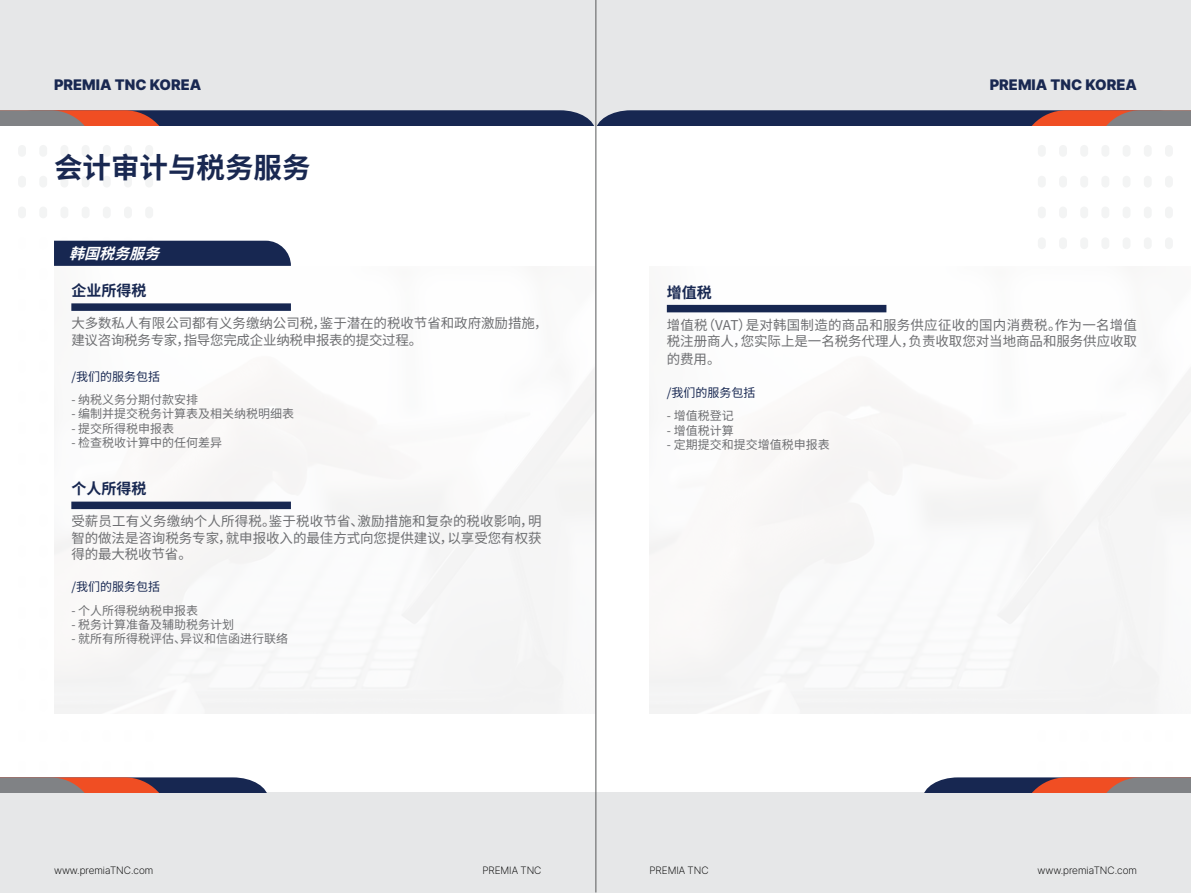
<style>
.page{position:relative;width:1191px;height:893px;background:#fff}
.page>*{position:absolute;margin:0;border:0;box-sizing:border-box;transform-origin:0 0}
.t1{font:700 28.5px "Source Han Sans CN";color:#192851}
.t2{font:900 15px "Pretendard";color:#192851}
.t3{font:700 15px "Source Han Sans CN";color:#172751}
.t4{font:italic 700 15px "Source Han Sans CN";color:#fff}
.t5{font:13.5px/16.2px "Source Han Sans CN";letter-spacing:-.005em;color:#6d6e71}
.t6{font:12px "Source Han Sans CN";color:#6d6e71}
.t7{font:12px "Source Han Sans CN";color:#172751}
.t8{font:200 10.5px "Pretendard";color:#000}
</style>
<div class="page">
<div style="left:0;top:0;width:1191px;height:125px;background:#e6e7e8"></div>
<div style="left:0;top:792px;width:1191px;height:101px;background:#e6e7e8"></div>
<div style="left:18px;top:145px;width:8px;height:12px;background:#f3f4f4;border-radius:4px"></div>
<div style="left:60px;top:145px;width:8px;height:12px;background:#f3f4f4;border-radius:4px"></div>
<div style="left:39px;top:145px;width:8px;height:12px;background:#f3f4f4;border-radius:4px"></div>
<div style="left:82px;top:145px;width:8px;height:12px;background:#f3f4f4;border-radius:4px"></div>
<div style="left:103px;top:145px;width:8px;height:12px;background:#f3f4f4;border-radius:4px"></div>
<div style="left:124px;top:145px;width:8px;height:12px;background:#f3f4f4;border-radius:4px"></div>
<div style="left:145px;top:145px;width:8px;height:12px;background:#f3f4f4;border-radius:4px"></div>
<div style="left:18px;top:176px;width:8px;height:12px;background:#f3f4f4;border-radius:4px"></div>
<div style="left:60px;top:176px;width:8px;height:12px;background:#f3f4f4;border-radius:4px"></div>
<div style="left:39px;top:176px;width:8px;height:12px;background:#f3f4f4;border-radius:4px"></div>
<div style="left:82px;top:176px;width:8px;height:12px;background:#f3f4f4;border-radius:4px"></div>
<div style="left:103px;top:176px;width:8px;height:12px;background:#f3f4f4;border-radius:4px"></div>
<div style="left:124px;top:176px;width:8px;height:12px;background:#f3f4f4;border-radius:4px"></div>
<div style="left:145px;top:176px;width:8px;height:12px;background:#f3f4f4;border-radius:4px"></div>
<div style="left:18px;top:207px;width:8px;height:11px;background:#f3f4f4;border-radius:4px"></div>
<div style="left:60px;top:207px;width:8px;height:11px;background:#f3f4f4;border-radius:4px"></div>
<div style="left:39px;top:207px;width:8px;height:11px;background:#f3f4f4;border-radius:4px"></div>
<div style="left:82px;top:207px;width:8px;height:11px;background:#f3f4f4;border-radius:4px"></div>
<div style="left:103px;top:207px;width:8px;height:11px;background:#f3f4f4;border-radius:4px"></div>
<div style="left:124px;top:207px;width:8px;height:11px;background:#f3f4f4;border-radius:4px"></div>
<div style="left:145px;top:207px;width:8px;height:11px;background:#f3f4f4;border-radius:4px"></div>
<div style="left:1037px;top:145px;width:8px;height:12px;background:#f3f4f4;border-radius:4px"></div>
<div style="left:1080px;top:145px;width:8px;height:12px;background:#f3f4f4;border-radius:4px"></div>
<div style="left:1059px;top:145px;width:8px;height:12px;background:#f3f4f4;border-radius:4px"></div>
<div style="left:1101px;top:145px;width:8px;height:12px;background:#f3f4f4;border-radius:4px"></div>
<div style="left:1122px;top:145px;width:8px;height:12px;background:#f3f4f4;border-radius:4px"></div>
<div style="left:1143px;top:145px;width:8px;height:12px;background:#f3f4f4;border-radius:4px"></div>
<div style="left:1165px;top:145px;width:7px;height:12px;background:#f3f4f4;border-radius:4px"></div>
<div style="left:1037px;top:237px;width:8px;height:12px;background:#f3f4f4;border-radius:4px"></div>
<div style="left:1080px;top:237px;width:8px;height:12px;background:#f3f4f4;border-radius:4px"></div>
<div style="left:1059px;top:237px;width:8px;height:12px;background:#f3f4f4;border-radius:4px"></div>
<div style="left:1101px;top:237px;width:8px;height:12px;background:#f3f4f4;border-radius:4px"></div>
<div style="left:1122px;top:237px;width:8px;height:12px;background:#f3f4f4;border-radius:4px"></div>
<div style="left:1143px;top:237px;width:8px;height:12px;background:#f3f4f4;border-radius:4px"></div>
<div style="left:1165px;top:237px;width:7px;height:12px;background:#f3f4f4;border-radius:4px"></div>
<div style="left:1037px;top:176px;width:8px;height:12px;background:#f3f4f4;border-radius:4px"></div>
<div style="left:1080px;top:176px;width:8px;height:12px;background:#f3f4f4;border-radius:4px"></div>
<div style="left:1059px;top:176px;width:8px;height:12px;background:#f3f4f4;border-radius:4px"></div>
<div style="left:1101px;top:176px;width:8px;height:12px;background:#f3f4f4;border-radius:4px"></div>
<div style="left:1122px;top:176px;width:8px;height:12px;background:#f3f4f4;border-radius:4px"></div>
<div style="left:1143px;top:176px;width:8px;height:12px;background:#f3f4f4;border-radius:4px"></div>
<div style="left:1165px;top:176px;width:7px;height:12px;background:#f3f4f4;border-radius:4px"></div>
<div style="left:1037px;top:207px;width:8px;height:11px;background:#f3f4f4;border-radius:4px"></div>
<div style="left:1080px;top:207px;width:8px;height:11px;background:#f3f4f4;border-radius:4px"></div>
<div style="left:1059px;top:207px;width:8px;height:11px;background:#f3f4f4;border-radius:4px"></div>
<div style="left:1101px;top:207px;width:8px;height:11px;background:#f3f4f4;border-radius:4px"></div>
<div style="left:1122px;top:207px;width:8px;height:11px;background:#f3f4f4;border-radius:4px"></div>
<div style="left:1143px;top:207px;width:8px;height:11px;background:#f3f4f4;border-radius:4px"></div>
<div style="left:1165px;top:207px;width:7px;height:11px;background:#f3f4f4;border-radius:4px"></div>
<svg style="left:0;top:110px;width:1191px;height:15px;background:#453d56"></svg>
<svg style="left:924px;top:777px;width:267px;height:15px;background:#7b555b"></svg>
<svg style="left:0;top:777px;width:267px;height:15px;background:#7b555b"></svg>
<div style="left:54px;top:241px;width:237px;height:25px;background:#172751"></div>
<div style="left:71px;top:303px;width:220px;height:8px;background:#172751"></div>
<div style="left:71px;top:502px;width:220px;height:7px;background:#172751"></div>
<div style="left:667px;top:305px;width:219px;height:7px;background:#172751"></div>
<hr style="left:595px;top:0;width:1px;height:892px;background:#58595b">
<p class="t2" style="left:54px;top:74px;width:149px">PREMIA TNC KOREA</p>
<p class="t2" style="left:989px;top:74px;width:149px">PREMIA TNC KOREA</p>
<h1 class="t1" style="left:54px;top:152px;width:258px">会计审计与税务服务</h1>
<p class="t4" style="left:69px;top:245px;width:103px">韩国税务服务</p>
<p class="t3" style="left:71px;top:282px;width:76px">企业所得税</p>
<p class="t5" style="left:71px;top:316px;width:478px">大多数私人有限公司都有义务缴纳公司税，鉴于潜在的税收节省和政府激励措施，建议咨询税务专家，指导您完成企业纳税申报表的提交过程。</p>
<p class="t7" style="left:71px;top:369px;width:90px">/我们的服务包括</p>
<p class="t6" style="left:71px;top:393px;width:128px">- 纳税义务分期付款安排</p>
<p class="t6" style="left:71px;top:407px;width:224px">- 编制并提交税务计算表及相关纳税明细表</p>
<p class="t6" style="left:71px;top:422px;width:104px">- 提交所得税申报表</p>
<p class="t6" style="left:71px;top:436px;width:152px">- 检查税收计算中的任何差异</p>
<p class="t3" style="left:71px;top:480px;width:76px">个人所得税</p>
<p class="t5" style="left:71px;top:514px;width:472px;text-align:justify">受薪员工有义务缴纳个人所得税。鉴于税收节省、激励措施和复杂的税收影响，明智的做法是咨询税务专家，就申报收入的最佳方式向您提供建议，以享受您有权获得的最大税收节省。</p>
<p class="t7" style="left:71px;top:580px;width:90px">/我们的服务包括</p>
<p class="t6" style="left:71px;top:603px;width:128px">- 个人所得税纳税申报表</p>
<p class="t6" style="left:71px;top:618px;width:164px">- 税务计算准备及辅助税务计划</p>
<p class="t6" style="left:71px;top:632px;width:218px">- 就所有所得税评估、异议和信函进行联络</p>
<p class="t3" style="left:667px;top:284px;width:46px">增值税</p>
<p class="t5" style="left:667px;top:317px;width:472px">增值税（VAT）是对韩国制造的商品和服务供应征收的国内消费税。作为一名增值税注册商人，您实际上是一名税务代理人，负责收取您对当地商品和服务供应收取</p>
<p class="t5" style="left:667px;top:352px;width:55px">的费用。</p>
<p class="t7" style="left:667px;top:386px;width:90px">/我们的服务包括</p>
<p class="t6" style="left:667px;top:409px;width:68px">- 增值税登记</p>
<p class="t6" style="left:667px;top:423px;width:68px">- 增值税计算</p>
<p class="t6" style="left:667px;top:438px;width:164px">- 定期提交和提交增值税申报表</p>
<p class="t8" style="left:54px;top:863px;width:101px">www.premiaTNC.com</p>
<p class="t8" style="left:482px;top:863px;width:61px">PREMIA TNC</p>
<p class="t8" style="left:649px;top:863px;width:61px">PREMIA TNC</p>
<p class="t8" style="left:1037px;top:863px;width:101px">www.premiaTNC.com</p>
</div>
